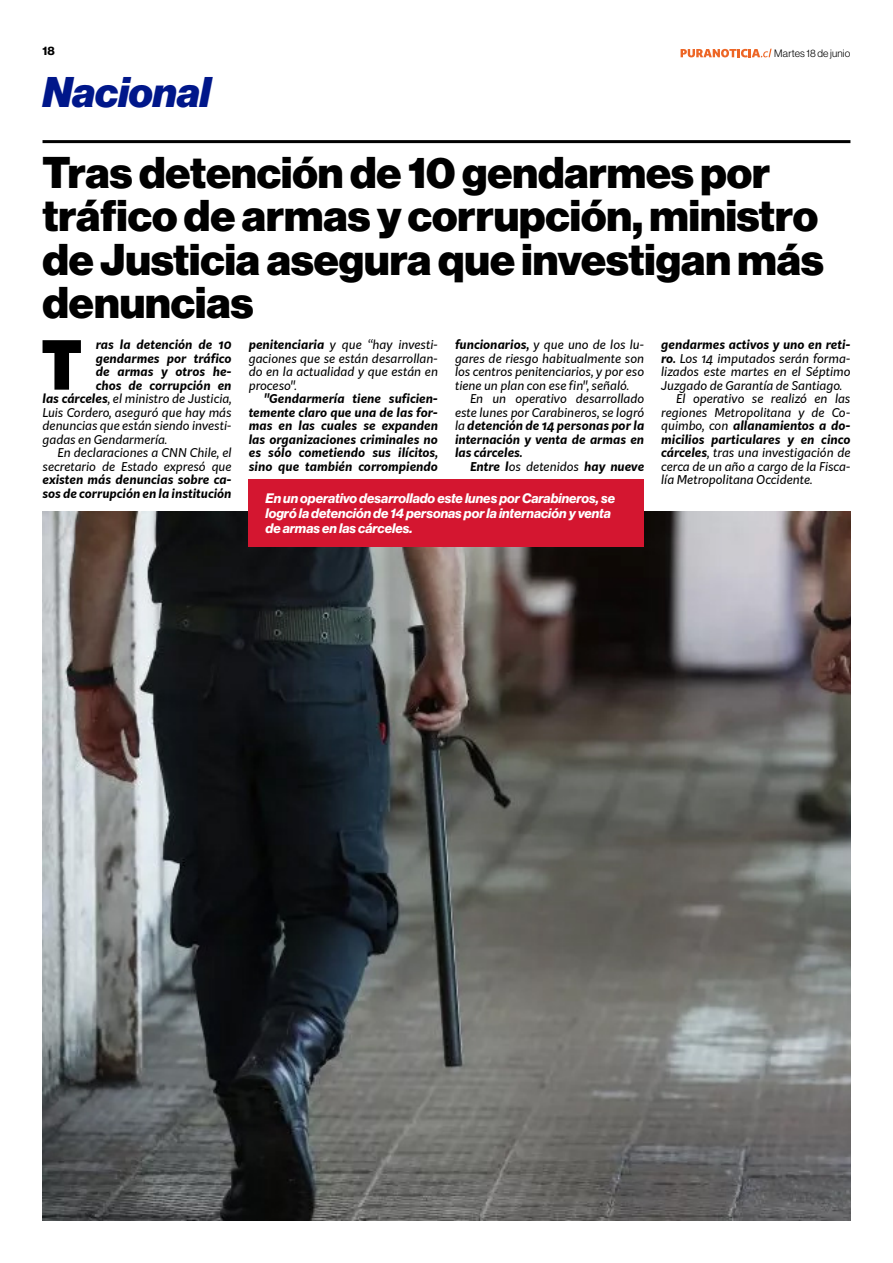
<style>
.page{position:relative;width:893px;height:1263px;background:#fff}
.page>*{position:absolute;margin:0;border:0;box-sizing:border-box;transform-origin:0 0}
.t1{font:900 66.3px "Kit Sans";color:#000}
.t2{font:43.5px/43.5px "N Haas Grotesk DS Pro 95 Blk";color:#000}
.t3{font:42px "N Haas Grotesk DS Pro 96 Blk It";color:#00178a}
.t4{font:13.5px/15px "N Haas Grotesk DS Pro 76 Bd It";color:#fff}
.t5{font:italic 12px/13.5px "Kit Sans";color:#000;text-align:justify}
.t6{font:italic 700 12px/13.5px "Kit Sans";color:#000;text-align:justify}
.t7{font:12px "N Haas Grotesk DS Pro 75 Bd";color:#000}
.t8{font:10.5px "N Haas Grotesk DS Pro 45 Lt";letter-spacing:.015em;color:#000}
.s1{font-weight:700}
.s2{font-weight:400}
</style>
<div class="page">
<hr style="left:43px;top:140px;width:807px;height:3px;background:#000">
<svg style="left:681px;top:49px;width:91px;height:8px"></svg>
<img style="left:43px;top:512px;width:807px;height:708px">
<div style="left:249px;top:479px;width:395px;height:68px;background:#d41630"></div>
<p class="t7" style="left:43px;top:44px;width:14px">18</p>
<p class="t8" style="left:774px;top:48px;width:78px">Martes 18 de junio</p>
<h3 class="t3" style="left:43px;top:67px;width:170px">Nacional</h3>
<h2 class="t2" style="left:42px;top:151px;width:783px">Tras detención de 10 gendarmes por tráfico de armas y corrupción, ministro de Justicia asegura que investigan más denuncias</h2>
<p class="t5" style="left:249px;top:337px;width:191px"><span class="s1">penitenciaria</span> y que “hay investi&shy;gaciones que se están desarrollan&shy;do en la actualidad y que están en proceso".</p>
<p class="t6" style="left:249px;top:391px;width:191px;text-indent:15px">"Gendarmería tiene suficien&shy;temente claro que una de las for&shy;mas en las cuales se expanden las organizaciones criminales no es sólo cometiendo sus ilícitos, sino que también corrompiendo</p>
<h1 class="t1" style="left:41px;top:305px;width:42px">T</h1>
<p class="t6" style="left:96px;top:337px;width:137px">ras la detención de 10</p>
<p class="t5" style="left:455px;top:337px;width:191px"><span class="s1">funcionarios,</span> y que uno de los lu&shy;gares de riesgo habitualmente son los centros penitenciarios, y por eso tiene un plan con ese fin", señaló.</p>
<p class="t6" style="left:455px;top:391px;width:191px;text-indent:15px"><span class="s2">En un operativo desarrollado este lunes por Carabineros, se logró la</span> detención de 14 personas por la internación y venta de armas en las cárceles.</p>
<p class="t6" style="left:470px;top:458px;width:176px">Entre l<span class="s2">os detenidos</span> hay nueve</p>
<p class="t6" style="left:661px;top:337px;width:191px">gendarmes activos y uno en reti-</p>
<p class="t5" style="left:661px;top:351px;width:191px"><span class="s1">ro.</span> Los 14 imputados serán forma-</p>
<p class="t5" style="left:661px;top:364px;width:191px">lizados este martes en el Séptimo</p>
<p class="t5" style="left:661px;top:378px;width:183px">Juzgado de Garantía de Santiago.</p>
<p class="t5" style="left:676px;top:391px;width:176px">El operativo se realizó en las</p>
<p class="t5" style="left:661px;top:405px;width:191px">regiones Metropolitana y de Co-</p>
<p class="t6" style="left:661px;top:418px;width:191px"><span class="s2">quimbo, con</span> allanamientos a do-</p>
<p class="t6" style="left:661px;top:431px;width:191px">micilios particulares y en cinco</p>
<p class="t5" style="left:661px;top:445px;width:191px"><span class="s1">cárceles</span>, tras una investigación de</p>
<p class="t5" style="left:661px;top:459px;width:191px">cerca de un año a cargo de la Fisca-</p>
<p class="t5" style="left:661px;top:472px;width:153px">lía Metropolitana Occidente.</p>
<p class="t6" style="left:96px;top:350px;width:137px">gendarmes por tráfico</p>
<p class="t6" style="left:96px;top:364px;width:137px">de armas y otros he-</p>
<p class="t6" style="left:96px;top:377px;width:137px">chos de corrupción en</p>
<p class="t5" style="left:43px;top:391px;width:191px"><span class="s1">las cárceles</span>, el ministro de Justicia,</p>
<p class="t5" style="left:43px;top:405px;width:191px">Luis Cordero, aseguró que hay más</p>
<p class="t5" style="left:43px;top:418px;width:191px">denuncias que están siendo investi-</p>
<p class="t5" style="left:43px;top:432px;width:126px">gadas en Gendarmería.</p>
<p class="t5" style="left:58px;top:445px;width:176px">En declaraciones a CNN Chile, el</p>
<p class="t5" style="left:43px;top:459px;width:191px">secretario de Estado expresó que</p>
<p class="t6" style="left:43px;top:472px;width:191px">existen más denuncias sobre ca&shy;sos de corrupción en la institución</p>
<p class="t4" style="left:265px;top:491px;width:351px">En un operativo desarrollado este lunes por Carabineros, se logró la detención de 14 personas por la internación y venta de armas en las cárceles.</p>
</div>
